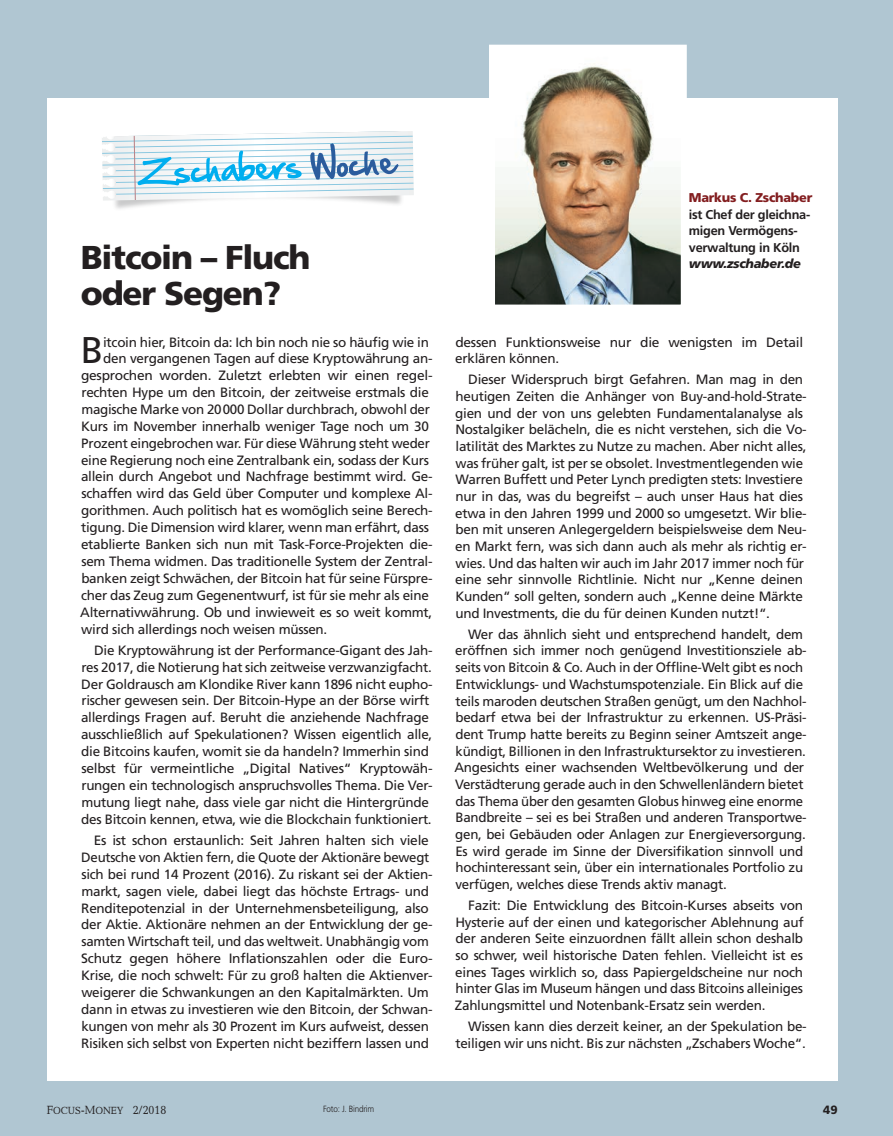
<style>
.page{position:relative;width:893px;height:1136px;background:#fff}
.page>*{position:absolute;margin:0;border:0;box-sizing:border-box;transform-origin:0 0}
.t1{font:37.2px "Frutiger";color:#231f20}
.t2{font:900 33px/36px "Frutiger";letter-spacing:-.035em;color:#231f20}
.t3{font:13.5px/16.6px "Frutiger";letter-spacing:-.02em;color:#231f20}
.t4{font:700 12.75px/16.5px "Frutiger";letter-spacing:-.02em;color:#231f20}
.t5{font:900 12.75px "Frutiger";letter-spacing:-.02em;color:#831e20}
.t6{font:italic 900 12.75px "Frutiger";letter-spacing:-.02em;color:#231f20}
.t7{font:12px "Candida Focus Roman";color:#231f20;scale:.9 1}
.t8{font:900 12px "Frutiger";color:#231f20}
.t9{font:300 9px "Frutiger";letter-spacing:-.02em;color:#231f20;scale:.9 1}
.s1{font-size:10.5px}
</style>
<div class="page">
<div style="left:0;top:0;width:893px;height:1135px;background:#b0c6d2"></div>
<div style="left:47px;top:98px;width:791px;height:982px;background:#fff"></div>
<img style="left:496px;top:52px;width:184px;height:251px">
<div style="left:489px;top:45px;width:198px;height:265px;border:6px solid #fff"></div>
<img style="left:103px;top:200px;width:299px;height:9px">
<svg style="left:102px;top:131px;width:312px;height:69px"></svg>
<h2 class="t2" style="left:81px;top:239px;width:231px">Bitcoin – Fluch oder Segen?</h2>
<h1 class="t1" style="left:81px;top:328px;width:24px">B</h1>
<p class="t3" style="left:103px;top:333px;width:327px">itcoin hier, Bitcoin da: Ich bin noch nie so häufig wie in</p>
<p class="t3" style="left:103px;top:350px;width:331px">den vergangenen Tagen auf diese Kryptowährung an-</p>
<p class="t3" style="left:81px;top:367px;width:353px">gesprochen worden. Zuletzt erlebten wir einen regel-</p>
<p class="t3" style="left:81px;top:384px;width:349px">rechten Hype um den Bitcoin, der zeitweise erstmals die</p>
<p class="t3" style="left:81px;top:400px;width:350px">magische Marke von 20000 Dollar durchbrach, obwohl der</p>
<p class="t3" style="left:81px;top:417px;width:349px">Kurs im November innerhalb weniger Tage noch um 30</p>
<p class="t3" style="left:81px;top:434px;width:350px">Prozent eingebrochen war. Für diese Währung steht weder</p>
<p class="t3" style="left:81px;top:451px;width:349px">eine Regierung noch eine Zentralbank ein, sodass der Kurs</p>
<p class="t3" style="left:81px;top:468px;width:353px">allein durch Angebot und Nachfrage bestimmt wird. Ge-</p>
<p class="t3" style="left:81px;top:485px;width:353px">schaffen wird das Geld über Computer und komplexe Al-</p>
<p class="t3" style="left:81px;top:502px;width:353px">gorithmen. Auch politisch hat es womöglich seine Berech-</p>
<p class="t3" style="left:81px;top:519px;width:349px">tigung. Die Dimension wird klarer, wenn man erfährt, dass</p>
<p class="t3" style="left:81px;top:536px;width:353px">etablierte Banken sich nun mit Task-Force-Projekten die-</p>
<p class="t3" style="left:81px;top:552px;width:353px">sem Thema widmen. Das traditionelle System der Zentral-</p>
<p class="t3" style="left:81px;top:569px;width:353px">banken zeigt Schwächen, der Bitcoin hat für seine Fürspre-</p>
<p class="t3" style="left:81px;top:586px;width:349px">cher das Zeug zum Gegenentwurf, ist für sie mehr als eine</p>
<p class="t3" style="left:80px;top:603px;width:354px">Alternativwährung. Ob und inwieweit es so weit kommt,</p>
<p class="t3" style="left:81px;top:620px;width:248px">wird sich allerdings noch weisen müssen.</p>
<p class="t3" style="left:81px;top:641px;width:353px;text-indent:13px">Die Kryptowährung ist der Performance-Gigant des Jah&shy;res 2017, die Notierung hat sich zeitweise verzwanzigfacht.<br>Der Goldrausch am Klondike River kann 1896 nicht eupho&shy;rischer gewesen sein. Der Bitcoin-Hype an der Börse wirft allerdings Fragen auf. Beruht die anziehende Nachfrage ausschließlich auf Spekulationen? Wissen eigentlich alle, die Bitcoins kaufen, womit sie da handeln? Immerhin sind selbst für vermeintliche „Digital Natives“ Kryptowäh&shy;rungen ein technologisch anspruchsvolles Thema. Die Ver&shy;mutung liegt nahe, dass viele gar nicht die Hintergründe des Bitcoin kennen, etwa, wie die Blockchain funktioniert.</p>
<p class="t3" style="left:81px;top:831px;width:353px;text-indent:13px">Es ist schon erstaunlich: Seit Jahren halten sich viele Deutsche von Aktien fern, die Quote der Aktionäre bewegt sich bei rund 14 Prozent (2016). Zu riskant sei der Aktien&shy;markt, sagen viele, dabei liegt das höchste Ertrags- und Renditepotenzial in der Unternehmensbeteiligung, also der Aktie. Aktionäre nehmen an der Entwicklung der ge&shy;samten Wirtschaft teil, und das weltweit. Unabhängig vom Schutz gegen höhere Inflationszahlen oder die Euro-Krise, die noch schwelt: Für zu groß halten die Aktienver&shy;weigerer die Schwankungen an den Kapitalmärkten. Um dann in etwas zu investieren wie den Bitcoin, der Schwan&shy;kungen von mehr als 30 Prozent im Kurs aufweist, dessen Risiken sich selbst von Experten nicht beziffern lassen und</p>
<p class="t5" style="left:689px;top:190px;width:125px">Markus C. Zschaber</p>
<p class="t4" style="left:689px;top:206px;width:123px">ist Chef der gleichna&shy;migen Vermögens&shy;verwaltung in Köln</p>
<p class="t6" style="left:689px;top:256px;width:114px">www.zschaber.de</p>
<p class="t3" style="left:455px;top:333px;width:349px">dessen Funktionsweise nur die wenigsten im Detail erklären können.</p>
<p class="t3" style="left:455px;top:371px;width:353px;text-indent:13px">Dieser Widerspruch birgt Gefahren. Man mag in den heutigen Zeiten die Anhänger von Buy-and-hold-Strate&shy;gien und der von uns gelebten Fundamentalanalyse als Nostalgiker belächeln, die es nicht verstehen, sich die Vo&shy;latilität des Marktes zu Nutze zu machen. Aber nicht alles, was früher galt, ist per se obsolet. Investmentlegenden wie Warren Buffett und Peter Lynch predigten stets: Investiere nur in das, was du begreifst – auch unser Haus hat dies etwa in den Jahren 1999 und 2000 so umgesetzt. Wir blie&shy;ben mit unseren Anlegergeldern beispielsweise dem Neu&shy;en Markt fern, was sich dann auch als mehr als richtig er&shy;wies. Und das halten wir auch im Jahr 2017 immer noch für eine sehr sinnvolle Richtlinie. Nicht nur „Kenne deinen Kunden“ soll gelten, sondern auch „Kenne deine Märkte und Investments, die du für deinen Kunden nutzt!“.</p>
<p class="t3" style="left:454px;top:625px;width:354px;text-indent:14px">Wer das ähnlich sieht und entsprechend handelt, dem eröffnen sich immer noch genügend Investitionsziele ab&shy;seits von Bitcoin &amp; Co. Auch in der Offline-Welt gibt es noch Entwicklungs- und Wachstumspotenziale. Ein Blick auf die teils maroden deutschen Straßen genügt, um den Nachhol&shy;bedarf etwa bei der Infrastruktur zu erkennen. US-Präsi&shy;dent Trump hatte bereits zu Beginn seiner Amtszeit ange&shy;kündigt, Billionen in den Infrastruktursektor zu investieren.<br>Angesichts einer wachsenden Weltbevölkerung und der Verstädterung gerade auch in den Schwellenländern bietet das Thema über den gesamten Globus hinweg eine enorme Bandbreite – sei es bei Straßen und anderen Transportwe&shy;gen, bei Gebäuden oder Anlagen zur Energieversorgung.<br>Es wird gerade im Sinne der Diversifikation sinnvoll und hochinteressant sein, über ein internationales Portfolio zu verfügen, welches diese Trends aktiv managt.</p>
<p class="t3" style="left:455px;top:896px;width:350px;text-align:justify;text-indent:13px">Fazit: Die Entwicklung des Bitcoin-Kurses abseits von Hysterie auf der einen und kategorischer Ablehnung auf der anderen Seite einzuordnen fällt allein schon deshalb so schwer, weil historische Daten fehlen. Vielleicht ist es eines Tages wirklich so, dass Papiergeldscheine nur noch hinter Glas im Museum hängen und dass Bitcoins alleiniges Zahlungsmittel und Notenbank-Ersatz sein werden.</p>
<p class="t3" style="left:455px;top:1017px;width:353px;text-align:right">Wissen kann dies derzeit keiner, an der Spekulation be&shy;teiligen wir uns nicht. Bis zur nächsten „Zschabers Woche“.</p>
<p class="t7" style="left:47px;top:1102px;width:134px">F<span class="s1">OCUS</span>-M<span class="s1">ONEY</span> 2/2018</p>
<p class="t9" style="left:323px;top:1103px;width:58px">Foto: J. Bindrim</p>
<p class="t8" style="left:823px;top:1102px;width:16px">49</p>
</div>
